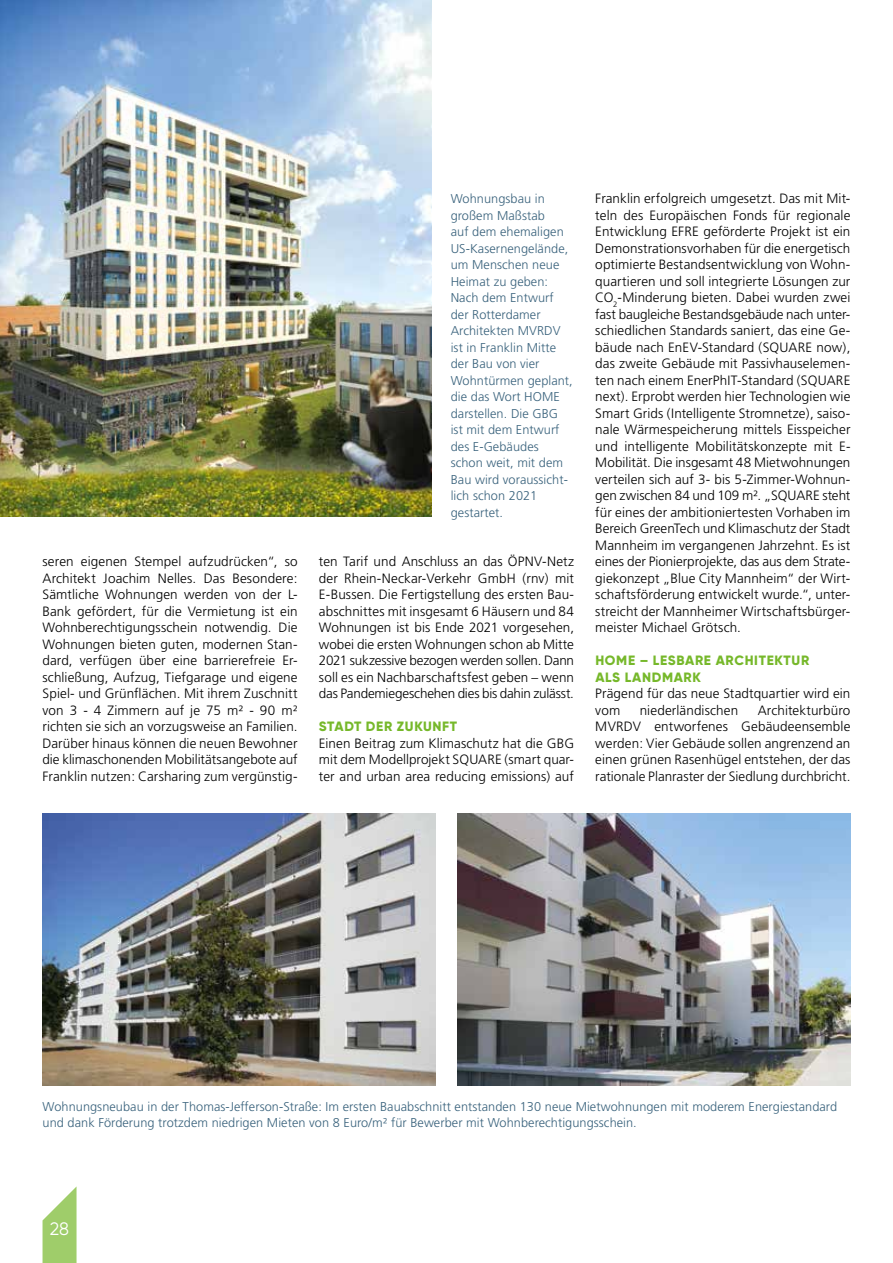
<style>
.page{position:relative;width:893px;height:1263px;background:#fff}
.page>*{position:absolute;margin:0;border:0;box-sizing:border-box;transform-origin:0 0}
.t1{font:18px "Gilroy";color:#fff}
.t2{font:300 13.5px/16.5px "Frutiger";letter-spacing:.005em;color:#000;text-align:justify}
.t3{font:800 13.5px/16.5px "Gilroy";letter-spacing:.05em;color:#76b82a}
.t4{font:300 12.75px/16.5px "Frutiger";letter-spacing:.005em;color:#39627c}
</style>
<div class="page">
<img style="left:0;top:0;width:432px;height:517px">
<img style="left:457px;top:814px;width:393px;height:272px">
<img style="left:43px;top:814px;width:393px;height:272px">
<svg style="left:43px;top:1186px;width:34px;height:77px"></svg>
<p class="t4" style="left:451px;top:190px;width:124px">Wohnungsbau in großem Maßstab<br>auf dem ehemaligen<br>US-Kasernengelände, um Menschen neue<br>Heimat zu geben:<br>Nach dem Entwurf der Rotterdamer<br>Architekten MVRDV ist in Franklin Mitte der Bau von vier<br>Wohntürmen geplant, die das Wort HOME darstellen. Die GBG ist mit dem Entwurf des E-Gebäudes schon weit, mit dem<br>Bau wird voraussicht&shy;lich schon 2021 gestartet.</p>
<p class="t2" style="left:43px;top:553px;width:257px">seren eigenen Stempel aufzudrücken“, so Architekt Joachim Nelles. Das Besondere:<br>Sämtliche Wohnungen werden von der L-Bank gefördert, für die Vermietung ist ein Wohnberechtigungsschein notwendig. Die Wohnungen bieten guten, modernen Stan&shy;dard, verfügen über eine barrierefreie Er&shy;schließung, Aufzug, Tiefgarage und eigene Spiel- und Grünflächen. Mit ihrem Zuschnitt von 3 - 4 Zimmern auf je 75 m² - 90 m² richten sie sich an vorzugsweise an Familien.<br>Darüber hinaus können die neuen Bewohner die klimaschonenden Mobilitätsangebote auf Franklin nutzen: Carsharing zum vergünstig-</p>
<p class="t2" style="left:319px;top:553px;width:257px">ten Tarif und Anschluss an das ÖPNV-Netz der Rhein-Neckar-Verkehr GmbH (rnv) mit E-Bussen. Die Fertigstellung des ersten Bau&shy;abschnittes mit insgesamt 6 Häusern und 84<br>Wohnungen ist bis Ende 2021 vorgesehen, wobei die ersten Wohnungen schon ab Mitte 2021 sukzessive bezogen werden sollen. Dann soll es ein Nachbarschaftsfest geben – wenn das Pandemiegeschehen dies bis dahin zulässt.</p>
<p class="t3" style="left:319px;top:718px;width:140px">STADT DER ZUKUNFT</p>
<p class="t2" style="left:319px;top:735px;width:257px">Einen Beitrag zum Klimaschutz hat die GBG mit dem Modellprojekt SQUARE (smart quar&shy;ter and urban area reducing emissions) auf</p>
<p class="t2" style="left:595px;top:190px;width:257px">Franklin erfolgreich umgesetzt. Das mit Mit&shy;teln des Europäischen Fonds für regionale Entwicklung EFRE geförderte Projekt ist ein Demonstrationsvorhaben für die energetisch optimierte Bestandsentwicklung von Wohn&shy;quartieren und soll integrierte Lösungen zur CO<sub>2</sub>-Minderung bieten. Dabei wurden zwei fast baugleiche Bestandsgebäude nach unter&shy;schiedlichen Standards saniert, das eine Ge&shy;bäude nach EnEV-Standard (SQUARE now), das zweite Gebäude mit Passivhauselemen&shy;ten nach einem EnerPhIT-Standard (SQUARE next). Erprobt werden hier Technologien wie Smart Grids (Intelligente Stromnetze), saiso&shy;nale Wärmespeicherung mittels Eisspeicher und intelligente Mobilitätskonzepte mit E-Mobilität. Die insgesamt 48 Mietwohnungen verteilen sich auf 3- bis 5-Zimmer-Wohnun&shy;gen zwischen 84 und 109 m². „SQUARE steht für eines der ambitioniertesten Vorhaben im Bereich GreenTech und Klimaschutz der Stadt Mannheim im vergangenen Jahrzehnt. Es ist eines der Pionierprojekte, das aus dem Strate&shy;giekonzept „Blue City Mannheim“ der Wirt&shy;schaftsförderung entwickelt wurde.“, unter&shy;streicht der Mannheimer Wirtschaftsbürger&shy;meister Michael Grötsch.</p>
<p class="t3" style="left:595px;top:652px;width:215px">HOME – LESBARE ARCHITEKTUR<br>ALS LANDMARK</p>
<p class="t2" style="left:595px;top:685px;width:257px">Prägend für das neue Stadtquartier wird ein vom</p>
<p class="t2" style="left:595px;top:702px;width:257px;text-indent:162px">Architekturbüro MVRDV entworfenes Gebäudeensemble werden: Vier Gebäude sollen angrenzend an einen grünen Rasenhügel entstehen, der das rationale Planraster der Siedlung durchbricht.</p>
<p class="t2" style="left:640px;top:702px;width:100px">niederländischen</p>
<p class="t4" style="left:43px;top:1098px;width:796px">Wohnungsneubau in der Thomas-Jefferson-Straße: Im ersten Bauabschnitt entstanden 130 neue Mietwohnungen mit moderem Energiestandard und dank Förderung trotzdem niedrigen Mieten von 8 Euro/m² für Bewerber mit Wohnberechtigungsschein.</p>
<h1 class="t1" style="left:50px;top:1217px;width:21px">28</h1>
</div>
